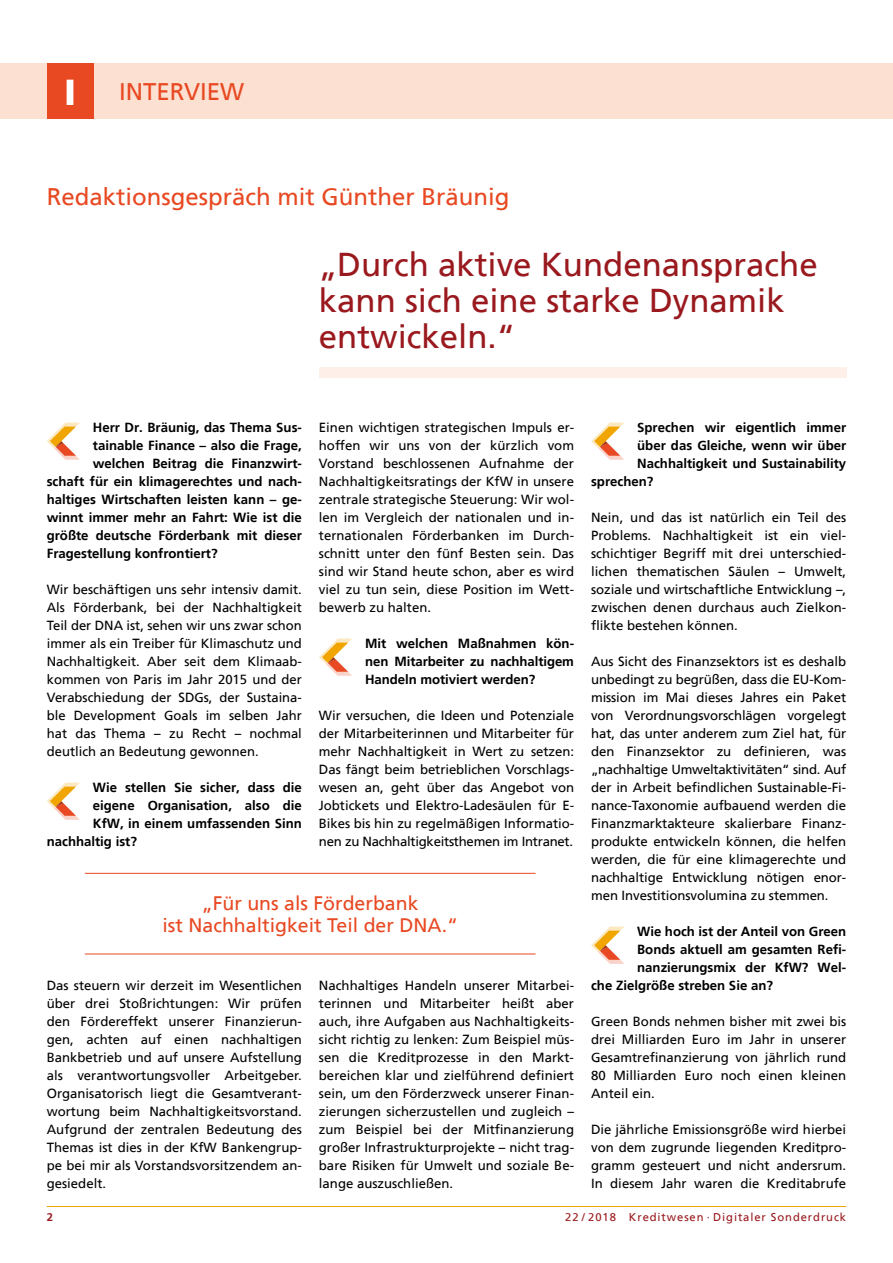
<style>
.page{position:relative;width:893px;height:1263px;background:#fff}
.page>*{position:absolute;margin:0;border:0;box-sizing:border-box;transform-origin:0 0}
.t1{font:33px/36px "Frutiger";color:#9a191e}
.t2{font:24px "Frutiger";color:#e84922}
.t3{font:19.5px/22.5px "Frutiger";color:#e84922;text-align:center}
.t4{font:13.2px/18px "Frutiger";color:#000;text-align:justify}
.t5{font:700 13.2px/18px "Frutiger";color:#000;text-align:justify}
.t6{font:11.25px "Frutiger";letter-spacing:.08em;color:#9a191e}
.t7{font:700 11.25px "Frutiger";color:#9a191e}
.s1{font-weight:900;font-size:36px;color:#fff}
</style>
<div class="page">
<div style="left:0;top:64px;width:893px;height:55px;background:#fce0d1"></div>
<div style="left:47px;top:64px;width:47px;height:55px;background:#e84922"></div>
<div style="left:319px;top:368px;width:527px;height:10px;background:#feefe8"></div>
<hr style="left:47px;top:1206px;width:799px;height:1px;background:#f0a400">
<svg style="left:47px;top:422px;width:33px;height:38px"></svg>
<svg style="left:47px;top:782px;width:33px;height:38px"></svg>
<svg style="left:319px;top:638px;width:33px;height:38px"></svg>
<svg style="left:591px;top:422px;width:33px;height:38px"></svg>
<svg style="left:591px;top:926px;width:33px;height:38px"></svg>
<hr style="left:85px;top:873px;width:451px;height:1px;background:#e84922">
<hr style="left:85px;top:953px;width:451px;height:1px;background:#e84922">
<h2 class="t2" style="left:64px;top:81px;width:181px"><span class="s1">I</span> INTERVIEW</h2>
<h2 class="t2" style="left:47px;top:186px;width:464px">Redaktionsgespräch mit Günther Bräunig</h2>
<h1 class="t1" style="left:319px;top:249px;width:500px">„Durch aktive Kundenansprache kann sich eine starke Dynamik entwickeln.“</h1>
<p class="t5" style="left:93px;top:419px;width:210px">Herr Dr. Bräunig, das Thema Sus-</p>
<p class="t5" style="left:93px;top:437px;width:210px">tainable Finance – also die Frage,</p>
<p class="t5" style="left:93px;top:455px;width:210px">welchen Beitrag die Finanzwirt-</p>
<p class="t5" style="left:47px;top:473px;width:257px">schaft für ein klimagerechtes und nach-</p>
<p class="t5" style="left:47px;top:491px;width:257px">haltiges Wirtschaften leisten kann – ge-</p>
<p class="t5" style="left:47px;top:509px;width:257px">winnt immer mehr an Fahrt: Wie ist die</p>
<p class="t5" style="left:47px;top:527px;width:257px">größte deutsche Förderbank mit dieser</p>
<p class="t5" style="left:47px;top:545px;width:172px">Fragestellung konfrontiert?</p>
<p class="t4" style="left:47px;top:581px;width:257px">Wir beschäftigen uns sehr intensiv damit.<br>Als Förderbank, bei der Nachhaltigkeit Teil der DNA ist, sehen wir uns zwar schon immer als ein Treiber für Klimaschutz und Nachhaltigkeit. Aber seit dem Klimaab&shy;kommen von Paris im Jahr 2015 und der Verabschiedung der SDGs, der Sustaina&shy;ble Development Goals im selben Jahr hat das Thema – zu Recht – nochmal deutlich an Bedeutung gewonnen.</p>
<p class="t5" style="left:93px;top:779px;width:210px">Wie stellen Sie sicher, dass die</p>
<p class="t5" style="left:93px;top:797px;width:210px">eigene Organisation, also die</p>
<p class="t5" style="left:93px;top:815px;width:210px">KfW, in einem umfassenden Sinn</p>
<p class="t5" style="left:47px;top:833px;width:92px">nachhaltig ist?</p>
<p class="t4" style="left:319px;top:419px;width:257px">Einen wichtigen strategischen Impuls er&shy;hoffen wir uns von der kürzlich vom Vorstand beschlossenen Aufnahme der Nachhaltigkeitsratings der KfW in unsere zentrale strategische Steuerung: Wir wol&shy;len im Vergleich der nationalen und in&shy;ternationalen Förderbanken im Durch&shy;schnitt unter den fünf Besten sein. Das sind wir Stand heute schon, aber es wird viel zu tun sein, diese Position im Wett&shy;bewerb zu halten.</p>
<p class="t5" style="left:365px;top:635px;width:210px">Mit welchen Maßnahmen kön&shy;nen Mitarbeiter zu nachhaltigem Handeln motiviert werden?</p>
<p class="t4" style="left:319px;top:707px;width:257px">Wir versuchen, die Ideen und Potenziale der Mitarbeiterinnen und Mitarbeiter für mehr Nachhaltigkeit in Wert zu setzen:<br>Das fängt beim betrieblichen Vorschlags&shy;wesen an, geht über das Angebot von Jobtickets und Elektro-Ladesäulen für E-Bikes bis hin zu regelmäßigen Informatio&shy;nen zu Nachhaltigkeitsthemen im Intranet.</p>
<h3 class="t3" style="left:162px;top:893px;width:297px">„Für uns als Förderbank<br>ist Nachhaltigkeit Teil der DNA.“</h3>
<p class="t4" style="left:47px;top:977px;width:257px">Das steuern wir derzeit im Wesentlichen über drei Stoßrichtungen: Wir prüfen den Fördereffekt unserer Finanzierun&shy;gen, achten auf einen nachhaltigen Bankbetrieb und auf unsere Aufstellung als verantwortungsvoller Arbeitgeber.<br>Organisatorisch liegt die Gesamtverant&shy;wortung beim Nachhaltigkeitsvorstand.<br>Aufgrund der zentralen Bedeutung des Themas ist dies in der KfW Bankengrup&shy;pe bei mir als Vorstandsvorsitzendem an&shy;gesiedelt.</p>
<p class="t4" style="left:319px;top:977px;width:257px">Nachhaltiges Handeln unserer Mitarbei&shy;terinnen und Mitarbeiter heißt aber auch, ihre Aufgaben aus Nachhaltigkeits&shy;sicht richtig zu lenken: Zum Beispiel müs&shy;sen die Kreditprozesse in den Markt&shy;bereichen klar und zielführend definiert sein, um den Förderzweck unserer Finan&shy;zierungen sicherzustellen und zugleich – zum Beispiel bei der Mitfinanzierung großer Infrastrukturprojekte – nicht trag&shy;bare Risiken für Umwelt und soziale Be&shy;lange auszuschließen.</p>
<p class="t5" style="left:637px;top:419px;width:210px">Sprechen wir eigentlich immer</p>
<p class="t5" style="left:637px;top:437px;width:210px">über das Gleiche, wenn wir über</p>
<p class="t5" style="left:637px;top:455px;width:210px">Nachhaltigkeit und Sustainability</p>
<p class="t5" style="left:591px;top:473px;width:64px">sprechen?</p>
<p class="t4" style="left:591px;top:509px;width:257px">Nein, und das ist natürlich ein Teil des Problems. Nachhaltigkeit ist ein viel&shy;schichtiger Begriff mit drei unterschied&shy;lichen thematischen Säulen – Umwelt, soziale und wirtschaftliche Entwicklung –, zwischen denen durchaus auch Zielkon&shy;flikte bestehen können.</p>
<p class="t4" style="left:591px;top:653px;width:257px">Aus Sicht des Finanzsektors ist es deshalb unbedingt zu begrüßen, dass die EU-Kom&shy;mission im Mai dieses Jahres ein Paket von Verordnungsvorschlägen vorgelegt hat, das unter anderem zum Ziel hat, für den Finanzsektor zu definieren, was „nachhaltige Umweltaktivitäten“ sind. Auf der in Arbeit befindlichen Sustainable-Fi&shy;nance-Taxonomie aufbauend werden die Finanzmarktakteure skalierbare Finanz&shy;produkte entwickeln können, die helfen werden, die für eine klimagerechte und nachhaltige Entwicklung nötigen enor&shy;men Investitionsvolumina zu stemmen.</p>
<p class="t5" style="left:637px;top:923px;width:210px">Wie hoch ist der Anteil von Green</p>
<p class="t5" style="left:637px;top:941px;width:210px">Bonds aktuell am gesamten Refi-</p>
<p class="t5" style="left:637px;top:959px;width:210px">nanzierungsmix der KfW? Wel-</p>
<p class="t5" style="left:591px;top:977px;width:183px">che Zielgröße streben Sie an?</p>
<p class="t4" style="left:591px;top:1013px;width:257px">Green Bonds nehmen bisher mit zwei bis drei Milliarden Euro im Jahr in unserer Gesamtrefinanzierung von jährlich rund 80 Milliarden Euro noch einen kleinen Anteil ein.</p>
<p class="t4" style="left:591px;top:1121px;width:257px">Die jährliche Emissionsgröße wird hierbei von dem zugrunde liegenden Kreditpro&shy;gramm gesteuert und nicht andersrum.<br>In diesem Jahr waren die Kreditabrufe</p>
<p class="t7" style="left:47px;top:1211px;width:8px">2</p>
<p class="t6" style="left:565px;top:1211px;width:282px">22 / 2018 Kreditwesen · Digitaler Sonderdruck</p>
</div>
